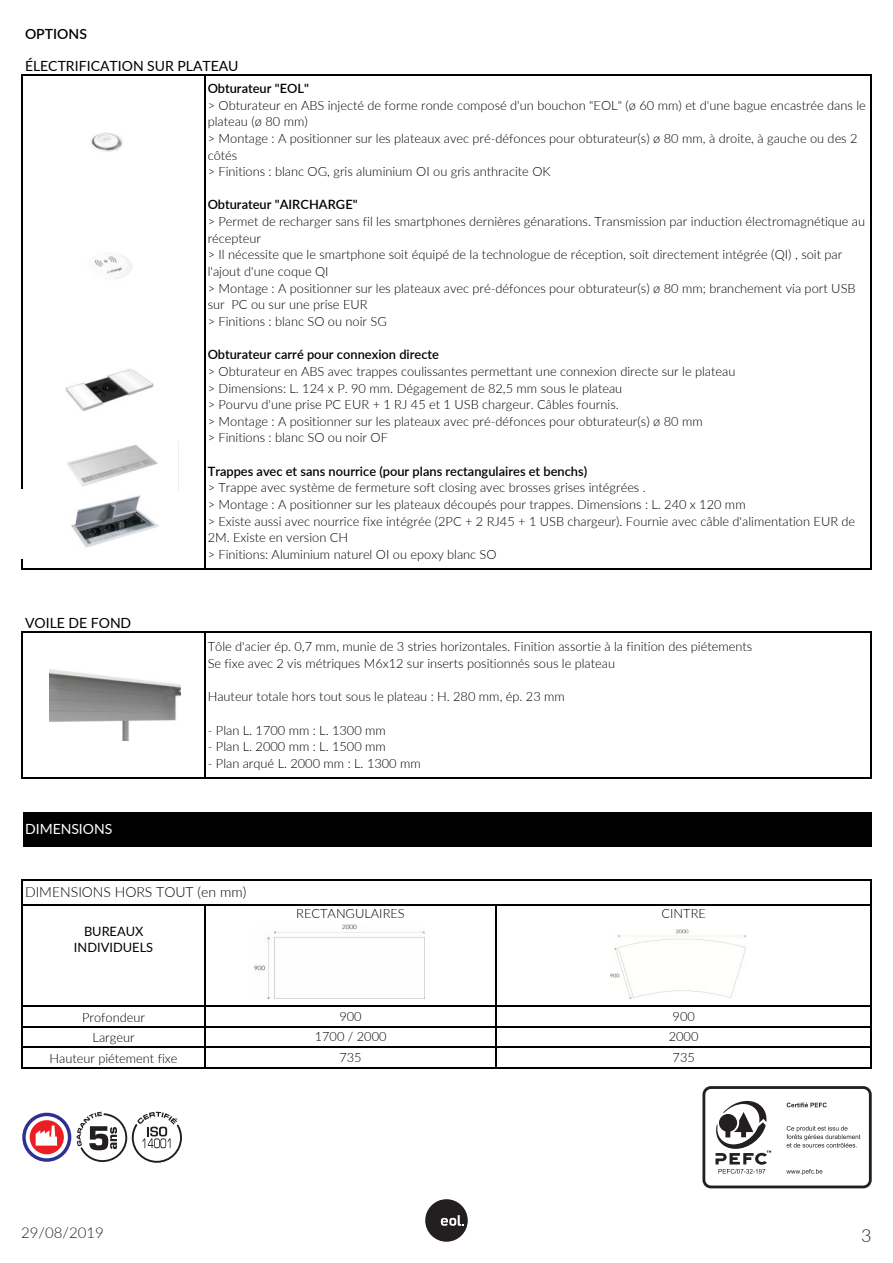
<style>
.page{position:relative;width:893px;height:1263px;background:#fff}
.page>*{position:absolute;margin:0;border:0;box-sizing:border-box;transform-origin:0 0}
.t1{font:300 18px "Lato";color:#231f20}
.t2{font:300 15px "Lato";color:#231f20}
.t3{font:14.1px "Lato";color:#000}
.t4{font:300 14.1px "Lato";color:#000}
.t5{font:14.1px "Lato";color:#fff}
.t6{font:600 14.1px "Lato";color:#000}
.t7{font:300 12.9px/16.6px "Lato";color:#000}
.t8{font:12.9px/16.6px "Lato";color:#000;text-align:center}
.s1{font-weight:600}
</style>
<div class="page">
<div style="left:425px;top:1199px;width:43px;height:43px;background:#231f20;border-radius:50%"></div>
<svg style="left:441px;top:1215px;width:23px;height:11px"></svg>
<div style="left:23px;top:812px;width:848px;height:34px;background:#000"></div>
<hr style="left:21px;top:74px;width:2px;height:495px;background:#000">
<hr style="left:204px;top:75px;width:1px;height:494px;background:#000">
<hr style="left:870px;top:75px;width:2px;height:494px;background:#000">
<hr style="left:21px;top:632px;width:2px;height:147px;background:#000">
<hr style="left:870px;top:633px;width:2px;height:146px;background:#000">
<hr style="left:204px;top:633px;width:1px;height:146px;background:#000">
<hr style="left:21px;top:879px;width:2px;height:189px;background:#000">
<hr style="left:204px;top:905px;width:1px;height:163px;background:#000">
<hr style="left:870px;top:880px;width:2px;height:188px;background:#000">
<hr style="left:495px;top:905px;width:2px;height:163px;background:#000">
<hr style="left:23px;top:74px;width:849px;height:1px;background:#000">
<hr style="left:23px;top:568px;width:849px;height:1px;background:#000">
<hr style="left:23px;top:632px;width:849px;height:1px;background:#000">
<hr style="left:23px;top:778px;width:849px;height:1px;background:#000">
<hr style="left:23px;top:879px;width:849px;height:1px;background:#000">
<hr style="left:23px;top:904px;width:849px;height:1px;background:#000">
<hr style="left:23px;top:1006px;width:849px;height:1px;background:#000">
<hr style="left:23px;top:1026px;width:849px;height:1px;background:#000">
<hr style="left:23px;top:1047px;width:849px;height:1px;background:#000">
<hr style="left:23px;top:1067px;width:849px;height:1px;background:#000">
<img style="left:49px;top:669px;width:131px;height:71px">
<img style="left:255px;top:925px;width:169px;height:73px">
<img style="left:610px;top:929px;width:135px;height:69px">
<img style="left:91px;top:133px;width:32px;height:19px">
<img style="left:21px;top:489px;width:138px;height:70px">
<img style="left:53px;top:442px;width:126px;height:48px">
<img style="left:94px;top:255px;width:38px;height:24px">
<img style="left:65px;top:369px;width:89px;height:42px">
<svg style="left:77px;top:1112px;width:105px;height:51px"></svg>
<svg style="left:30px;top:1120px;width:34px;height:34px"></svg>
<div style="left:22px;top:1113px;width:49px;height:49px;border:3px solid #2e3092;border-radius:50%"></div>
<svg style="left:36px;top:1125px;width:22px;height:20px"></svg>
<div style="left:702px;top:1086px;width:170px;height:102px;border:3px solid #231f20;border-radius:7px"></div>
<svg style="left:787px;top:1103px;width:40px;height:4px"></svg>
<svg style="left:786px;top:1169px;width:36px;height:6px"></svg>
<svg style="left:786px;top:1126px;width:74px;height:21px"></svg>
<svg style="left:715px;top:1101px;width:56px;height:72px"></svg>
<p class="t6" style="left:25px;top:24px;width:63px">OPTIONS</p>
<p class="t3" style="left:25px;top:55px;width:215px">ÉLECTRIFICATION SUR PLATEAU</p>
<p class="t3" style="left:25px;top:613px;width:108px">VOILE DE FOND</p>
<p class="t5" style="left:25px;top:818px;width:89px">DIMENSIONS</p>
<p class="t7" style="left:208px;top:80px;width:660px"><span class="s1">Obturateur "EOL"<br></span>&gt; Obturateur en ABS injecté de forme ronde composé d'un bouchon "EOL" (ø 60 mm) et d'une bague encastrée dans le plateau (ø 80 mm)<br>&gt; Montage : A positionner sur les plateaux avec pré-défonces pour obturateur(s) ø 80 mm, à droite, à gauche ou des 2 côtés<br>&gt; Finitions : blanc OG, gris aluminium OI ou gris anthracite OK</p>
<p class="t7" style="left:208px;top:196px;width:659px"><span class="s1">Obturateur "AIRCHARGE"<br></span>&gt; Permet de recharger sans fil les smartphones dernières génarations. Transmission par induction électromagnétique au récepteur<br>&gt; Il nécessite que le smartphone soit équipé de la technologue de réception, soit directement intégrée (QI) , soit par l'ajout d'une coque QI<br>&gt; Montage : A positionner sur les plateaux avec pré-défonces pour obturateur(s) ø 80 mm; branchement via port USB sur PC ou sur une prise EUR<br>&gt; Finitions : blanc SO ou noir SG</p>
<p class="t7" style="left:208px;top:346px;width:529px"><span class="s1">Obturateur carré pour connexion directe<br></span>&gt; Obturateur en ABS avec trappes coulissantes permettant une connexion directe sur le plateau &gt; Dimensions: L. 124 x P. 90 mm. Dégagement de 82,5 mm sous le plateau<br>&gt; Pourvu d'une prise PC EUR + 1 RJ 45 et 1 USB chargeur. Câbles fournis.<br>&gt; Montage : A positionner sur les plateaux avec pré-défonces pour obturateur(s) ø 80 mm<br>&gt; Finitions : blanc SO ou noir OF</p>
<p class="t7" style="left:208px;top:462px;width:649px"><span class="s1">Trappes avec et sans nourrice (pour plans rectangulaires et benchs)<br></span>&gt; Trappe avec système de fermeture soft closing avec brosses grises intégrées .<br>&gt; Montage : A positionner sur les plateaux découpés pour trappes. Dimensions : L. 240 x 120 mm<br>&gt; Existe aussi avec nourrice fixe intégrée (2PC + 2 RJ45 + 1 USB chargeur). Fournie avec câble d'alimentation EUR de 2M. Existe en version CH<br>&gt; Finitions: Aluminium naturel OI ou epoxy blanc SO</p>
<p class="t7" style="left:208px;top:638px;width:546px">Tôle d'acier ép. 0,7 mm, munie de 3 stries horizontales. Finition assortie à la finition des piétements<br>Se fixe avec 2 vis métriques M6x12 sur inserts positionnés sous le plateau</p>
<p class="t7" style="left:208px;top:688px;width:359px">Hauteur totale hors tout sous le plateau : H. 280 mm, ép. 23 mm</p>
<p class="t7" style="left:208px;top:721px;width:180px">- Plan L. 1700 mm : L. 1300 mm</p>
<p class="t7" style="left:208px;top:738px;width:180px">- Plan L. 2000 mm : L. 1500 mm</p>
<p class="t7" style="left:208px;top:754px;width:215px">- Plan arqué L. 2000 mm : L. 1300 mm</p>
<p class="t4" style="left:25px;top:882px;width:223px">DIMENSIONS HORS TOUT (en mm)</p>
<p class="t8" style="left:74px;top:922px;width:81px">BUREAUX<br>INDIVIDUELS</p>
<p class="t7" style="left:50px;top:1006px;width:130px;line-height:20.4px;text-align:center">Profondeur<br>Largeur<br>Hauteur piétement fixe</p>
<p class="t7" style="left:296px;top:904px;width:110px">RECTANGULAIRES</p>
<p class="t7" style="left:315px;top:1005px;width:73px;line-height:20.4px;text-align:center">900<br>1700 / 2000<br>735</p>
<p class="t7" style="left:662px;top:904px;width:46px">CINTRE</p>
<p class="t7" style="left:669px;top:1005px;width:31px;line-height:20.4px">900<br>2000</p>
<p class="t7" style="left:673px;top:1048px;width:24px">735</p>
<p class="t2" style="left:21px;top:1222px;width:84px">29/08/2019</p>
<h1 class="t1" style="left:861px;top:1223px;width:12px">3</h1>
</div>
